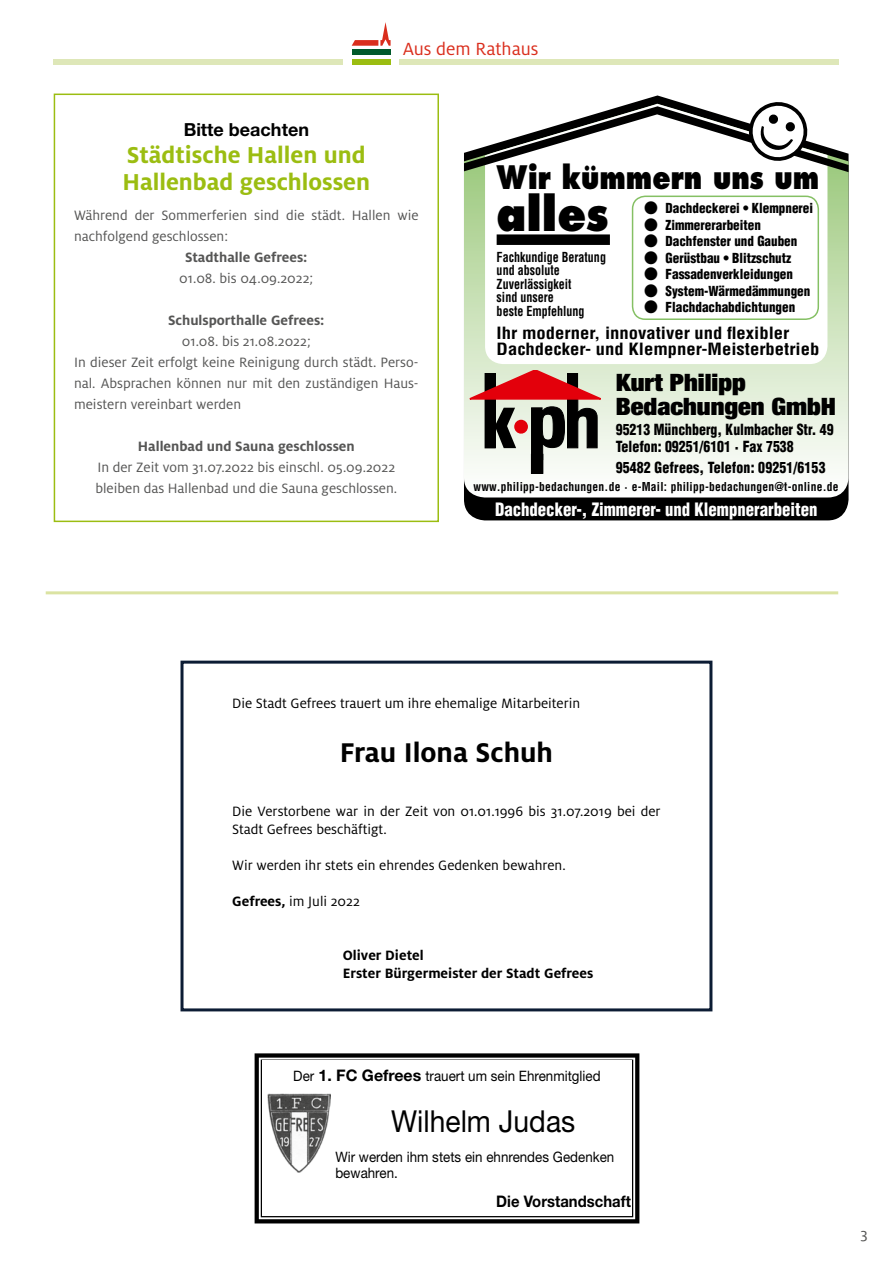
<style>
.page{position:relative;width:893px;height:1263px;background:#fff}
.page>*{position:absolute;margin:0;border:0;box-sizing:border-box;transform-origin:0 0}
.t1{font:800 46.5px "Futura Std";color:#000;scale:.89 1}
.t2{font:800 31.5px "Futura Std";color:#000;scale:.83 1}
.t3{font:30.3px "Helvetica Neue";color:#000;scale:.93 1}
.t4{font:700 30px "Milo OT";color:#000}
.t5{font:700 25.5px/27px "Milo OT";color:#9bbd11}
.t6{font:900 condensed 24px/24px "Helvetica Neue LT Std";color:#000;scale:1.1 1}
.t7{font:19.5px "Milo OT";color:#da2e1d}
.t8{font:900 condensed 18px "Helvetica LT Std";color:#fff;scale:.93 1}
.t9{font:700 18px "Helvetica Neue LT";color:#000}
.t10{font:700 condensed 16.5px/16.5px "Helvetica LT Std";color:#000;scale:1.13 1}
.t11{font:16.5px "Milo OT";color:#565655}
.t12{font:700 15.9px "Helvetica Neue";color:#000;scale:.93 1}
.t13{font:15px/21px "Milo OT";color:#565655}
.t14{font:15px/18px "Milo OT";color:#000}
.t15{font:900 condensed 15px/16.5px "Helvetica LT Std";color:#000;scale:.92 1}
.t16{font:700 15px "Milo OT";color:#565655}
.t17{font:700 15px/18px "Milo OT";color:#000}
.t18{font:14.4px/15.5px "Helvetica Neue";color:#000;scale:.93 1}
.t19{font:900 condensed 13.5px "Helvetica LT Std";color:#000}
.t20{font:700 condensed 13.5px/13.5px "Helvetica LT Std";color:#000;scale:.89 1}
.t21{font:700 condensed 12px "Helvetica LT Std";letter-spacing:.02em;color:#000;scale:.96 1}
.s1{font-weight:700}
.s2{font-weight:700;font-size:15.9px}
</style>
<div class="page">
<div style="left:352px;top:50px;width:38px;height:5px;background:#00592a"></div>
<div style="left:352px;top:59px;width:38px;height:6px;background:#9bbd11"></div>
<svg style="left:352px;top:22px;width:39px;height:24px"></svg>
<div style="left:399px;top:59px;width:439px;height:6px;background:#dee7b8"></div>
<div style="left:54px;top:59px;width:289px;height:6px;background:#dee7b8"></div>
<hr style="left:46px;top:591px;width:792px;height:3px;background:#b8c745">
<div style="left:54px;top:94px;width:385px;height:428px;border:2px solid #9bbd11"></div>
<div style="left:180px;top:661px;width:532px;height:350px;border:3px solid #0c1c34"></div>
<svg style="left:255px;top:1053px;width:384px;height:170px;fill:#000"></svg>
<svg style="left:261px;top:1059px;width:372px;height:158px"></svg>
<div style="left:262px;top:1061px;width:370px;height:155px;background:#fff"></div>
<img style="left:267px;top:1094px;width:64px;height:79px">
<div style="left:464px;top:497px;width:384px;height:23px;background:#000"></div>
<svg style="left:464px;top:172px;width:384px;height:325px"></svg>
<div style="left:531px;top:454px;width:12px;height:19px;background:#000"></div>
<div style="left:531px;top:454px;width:12px;height:20px;border:1px solid #000"></div>
<svg style="left:470px;top:370px;width:133px;height:90px;background:#a17a75"></svg>
<svg style="left:485px;top:172px;width:342px;height:192px"></svg>
<div style="left:632px;top:196px;width:187px;height:124px;border:1px solid #85c064;border-radius:13px"></div>
<div style="left:497px;top:234px;width:113px;height:11px;background:#000"></div>
<svg style="left:464px;top:95px;width:384px;height:77px"></svg>
<h3 class="t7" style="left:403px;top:38px;width:137px">Aus dem Rathaus</h3>
<p class="t9" style="left:184px;top:118px;width:127px">Bitte beachten</p>
<h3 class="t5" style="left:122px;top:141px;width:249px">Städtische Hallen und<br>Hallenbad geschlossen</h3>
<p class="t13" style="left:74px;top:204px;width:346px">Während der Sommerferien sind die städt. Hallen wie nachfolgend geschlossen:</p>
<p class="t16" style="left:185px;top:248px;width:124px">Stadthalle Gefrees:</p>
<p class="t13" style="left:179px;top:267px;width:136px">01.08. bis 04.09.2022;</p>
<p class="t16" style="left:168px;top:311px;width:158px">Schulsporthalle Gefrees:</p>
<p class="t13" style="left:74px;top:330px;width:346px;text-indent:108px">01.08. bis 21.08.2022;<br>In dieser Zeit erfolgt keine Reinigung durch städt. Perso&shy;nal. Absprachen können nur mit den zuständigen Haus&shy;meistern vereinbart werden</p>
<p class="t16" style="left:138px;top:437px;width:218px">Hallenbad und Sauna geschlossen</p>
<p class="t13" style="left:95px;top:456px;width:303px">In der Zeit vom 31.07.2022 bis einschl. 05.09.2022 bleiben das Hallenbad und die Sauna geschlossen.</p>
<h2 class="t2" style="left:497px;top:157px;width:390px">Wir kümmern uns um</h2>
<h1 class="t1" style="left:497px;top:184px;width:127px">alles</h1>
<p class="t20" style="left:497px;top:250px;width:124px">Fachkundige Beratung und absolute<br>Zuverlässigkeit<br>sind unsere<br>beste Empfehlung</p>
<p class="t10" style="left:497px;top:324px;width:287px">Ihr moderner, innovativer und flexibler<br>Dachdecker- und Klempner-Meisterbetrieb</p>
<h3 class="t6" style="left:616px;top:369px;width:202px">Kurt Philipp<br>Bedachungen GmbH</h3>
<p class="t15" style="left:616px;top:421px;width:238px">95213 Münchberg, Kulmbacher Str. 49<br>Telefon: 09251/6101 · Fax 7538</p>
<p class="t15" style="left:616px;top:459px;width:230px">95482 Gefrees, Telefon: 09251/6153</p>
<p class="t19" style="left:644px;top:200px;width:171px">● Dachdeckerei • Klempnerei</p>
<p class="t19" style="left:644px;top:216px;width:118px">● Zimmererarbeiten</p>
<p class="t19" style="left:644px;top:233px;width:155px">● Dachfenster und Gauben</p>
<p class="t19" style="left:644px;top:249px;width:149px">● Gerüstbau • Blitzschutz</p>
<p class="t19" style="left:644px;top:266px;width:150px">● Fassadenverkleidungen</p>
<p class="t19" style="left:644px;top:282px;width:168px">● System-Wärmedämmungen</p>
<p class="t19" style="left:644px;top:299px;width:153px">● Flachdachabdichtungen</p>
<p class="t21" style="left:473px;top:479px;width:382px">www.philipp-bedachungen.de · e-Mail: philipp-bedachungen@t-online.de</p>
<p class="t8" style="left:495px;top:498px;width:348px">Dachdecker-, Zimmerer- und Klempnerarbeiten</p>
<p class="t14" style="left:232px;top:695px;width:350px">Die Stadt Gefrees trauert um ihre ehemalige Mitarbeiterin</p>
<h3 class="t4" style="left:340px;top:736px;width:215px">Frau Ilona Schuh</h3>
<p class="t14" style="left:232px;top:803px;width:430px">Die Verstorbene war in der Zeit von 01.01.1996 bis 31.07.2019 bei der<br>Stadt Gefrees beschäftigt.</p>
<p class="t14" style="left:232px;top:857px;width:335px">Wir werden ihr stets ein ehrendes Gedenken bewahren.</p>
<p class="t14" style="left:232px;top:893px;width:129px"><span class="s1">Gefrees,</span> im Juli 2022</p>
<p class="t17" style="left:343px;top:947px;width:252px">Oliver Dietel<br>Erster Bürgermeister der Stadt Gefrees</p>
<p class="t18" style="left:293px;top:1069px;width:332px">Der <span class="s2">1. FC Gefrees</span> trauert um sein Ehrenmitglied</p>
<h3 class="t3" style="left:391px;top:1110px;width:200px">Wilhelm Judas</h3>
<p class="t18" style="left:335px;top:1151px;width:301px">Wir werden ihm stets ein ehnrendes Gedenken bewahren.</p>
<p class="t12" style="left:496px;top:1192px;width:146px">Die Vorstandschaft</p>
<p class="t11" style="left:861px;top:1225px;width:9px">3</p>
</div>
